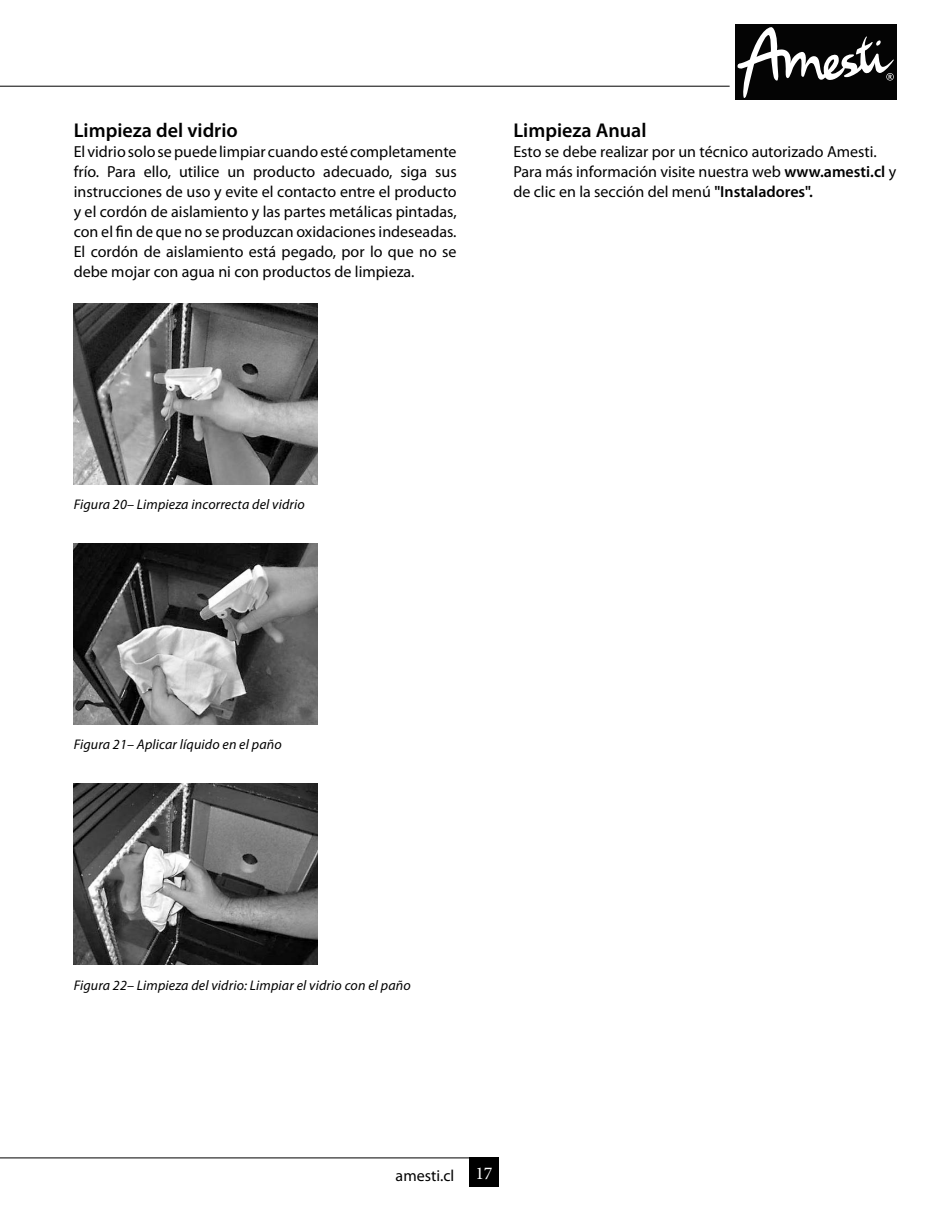
<style>
.page{position:relative;width:936px;height:1224px;background:#fff}
.page>*{position:absolute;margin:0;border:0;box-sizing:border-box;transform-origin:0 0}
.Paragraph_Style3{font:600 20px "Myriad Pro";color:#000}
.Paragraph_Style61{font:16px/20px "Myriad Pro";color:#000;text-align:justify}
.Paragraph_Style3-2{font:16px/20px "Myriad Pro";color:#000}
.N__PAGINA{font:italic 14px "Myriad Pro";letter-spacing:.01em;color:#000}
.s1{font-weight:600}
.s2{font-family:"Minion Pro";font-size:18px;color:#fff}
</style>
<div class="page">
<hr style="left:0;top:86px;width:729px;height:1px;background:#000">
<hr style="left:0;top:1157px;width:482px;height:1px;background:#000">
<div style="left:735px;top:25px;width:161px;height:75px;background:#040404"></div>
<svg style="left:737px;top:27px;width:156px;height:71px"></svg>
<div style="left:469px;top:1157px;width:30px;height:30px;background:#000"></div>
<img style="left:74px;top:303px;width:243px;height:182px">
<img style="left:74px;top:544px;width:243px;height:181px">
<img style="left:74px;top:783px;width:243px;height:182px">
<p class="Paragraph_Style3" style="left:74px;top:117px;width:166px">Limpieza del vidrio</p>
<p class="Paragraph_Style61" style="left:74px;top:141px;width:384px">El vidrio solo se puede limpiar cuando esté completamente frío. Para ello, utilice un producto adecuado, siga sus instrucciones de uso y evite el contacto entre el producto y el cordón de aislamiento y las partes metálicas pintadas, con el fin de que no se produzcan oxidaciones indeseadas.<br>El cordón de aislamiento está pegado, por lo que no se debe mojar con agua ni con productos de limpieza.</p>
<p class="Paragraph_Style3" style="left:513px;top:117px;width:135px">Limpieza Anual</p>
<p class="Paragraph_Style3-2" style="left:513px;top:141px;width:384px">Esto se debe realizar por un técnico autorizado Amesti.<br>Para más información visite nuestra web <span class="s1">www.amesti.cl</span> y de clic en la sección del menú <span class="s1">"Instaladores".</span></p>
<p class="N__PAGINA" style="left:74px;top:496px;width:232px">Figura 20– Limpieza incorrecta del vidrio</p>
<p class="N__PAGINA" style="left:74px;top:736px;width:209px">Figura 21– Aplicar líquido en el paño</p>
<p class="N__PAGINA" style="left:74px;top:976px;width:338px">Figura 22– Limpieza del vidrio: Limpiar el vidrio con el paño</p>
<p class="Paragraph_Style61" style="left:395px;top:1165px;width:98px">amesti.cl <span class="s2">17</span></p>
</div>
